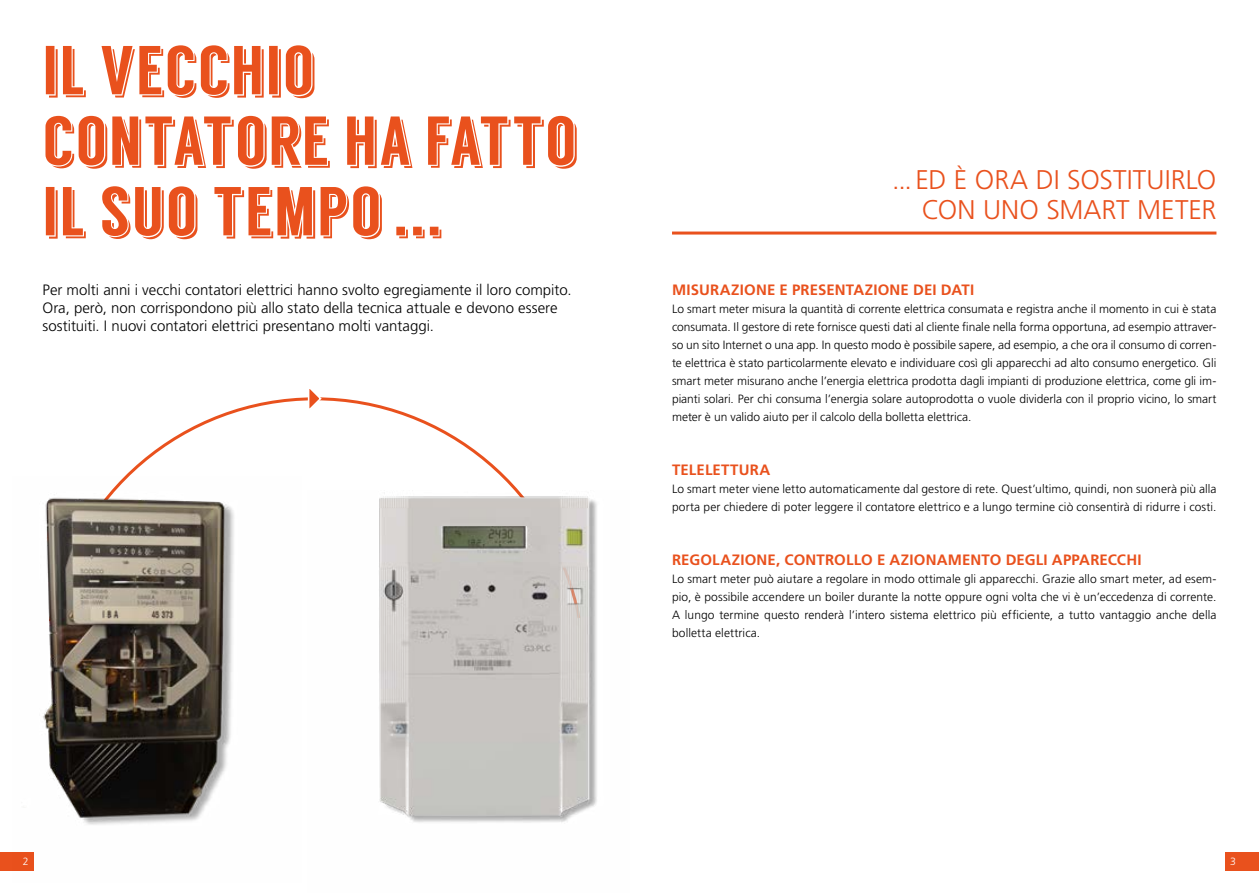
<style>
.page{position:relative;width:1259px;height:893px;background:#fff}
.page>*{position:absolute;margin:0;border:0;box-sizing:border-box;transform-origin:0 0}
.t1{font:69px/70.5px "Langdon";letter-spacing:-.01em;color:#e9511d}
.t2{font:300 27px/30px "Frutiger LT Std";color:#e9511d;text-align:right}
.t3{font:300 15px/18px "Frutiger LT Std";color:#000}
.t4{font:700 15px "Frutiger LT Std";letter-spacing:.01em;color:#e9511d}
.t5{font:300 12px/18px "Frutiger LT Std";letter-spacing:.005em;color:#000;text-align:justify}
.t6{font:300 10.5px "Frutiger LT Std";color:#fff}
</style>
<div class="page">
<div style="left:0;top:853px;width:34px;height:18px;background:#e9511d"></div>
<div style="left:1225px;top:853px;width:34px;height:18px;background:#e9511d"></div>
<hr style="left:672px;top:232px;width:544px;height:3px;background:#e9511d">
<svg style="left:125px;top:397px;width:394px;height:94px"></svg>
<img style="left:13px;top:476px;width:289px;height:377px">
<img style="left:379px;top:491px;width:218px;height:332px">
<svg style="left:306px;top:389px;width:17px;height:25px"></svg>
<h1 class="t1" style="left:43px;top:36px;width:538px">IL VECCHIO<br>CONTATORE HA FATTO<br>IL SUO TEMPO ...</h1>
<p class="t3" style="left:43px;top:281px;width:531px">Per molti anni i vecchi contatori elettrici hanno svolto egregiamente il loro compito.<br>Ora, però, non corrispondono più allo stato della tecnica attuale e devono essere sostituiti. I nuovi contatori elettrici presentano molti vantaggi.</p>
<h2 class="t2" style="left:892px;top:165px;width:326px">...ED È ORA DI SOSTITUIRLO<br>CON UNO SMART METER</h2>
<p class="t4" style="left:672px;top:280px;width:304px">MISURAZIONE E PRESENTAZIONE DEI DATI</p>
<p class="t5" style="left:672px;top:300px;width:546px">Lo smart meter misura la quantità di corrente elettrica consumata e registra anche il momento in cui è stata consumata. Il gestore di rete fornisce questi dati al cliente finale nella forma opportuna, ad esempio attraver&shy;so un sito Internet o una app. In questo modo è possibile sapere, ad esempio, a che ora il consumo di corren&shy;te elettrica è stato particolarmente elevato e individuare così gli apparecchi ad alto consumo energetico. Gli smart meter misurano anche l’energia elettrica prodotta dagli impianti di produzione elettrica, come gli im&shy;pianti solari. Per chi consuma l’energia solare autoprodotta o vuole dividerla con il proprio vicino, lo smart meter è un valido aiuto per il calcolo della bolletta elettrica.</p>
<p class="t4" style="left:672px;top:460px;width:100px">TELELETTURA</p>
<p class="t5" style="left:672px;top:480px;width:546px">Lo smart meter viene letto automaticamente dal gestore di rete. Quest’ultimo, quindi, non suonerà più alla porta per chiedere di poter leggere il contatore elettrico e a lungo termine ciò consentirà di ridurre i costi.</p>
<p class="t4" style="left:672px;top:550px;width:471px">REGOLAZIONE, CONTROLLO E AZIONAMENTO DEGLI APPARECCHI</p>
<p class="t5" style="left:672px;top:570px;width:546px">Lo smart meter può aiutare a regolare in modo ottimale gli apparecchi. Grazie allo smart meter, ad esem&shy;pio, è possibile accendere un boiler durante la notte oppure ogni volta che vi è un’eccedenza di corrente.<br>A lungo termine questo renderà l’intero sistema elettrico più efficiente, a tutto vantaggio anche della bolletta elettrica.</p>
<p class="t6" style="left:23px;top:855px;width:7px">2</p>
<p class="t6" style="left:1230px;top:855px;width:7px">3</p>
</div>
